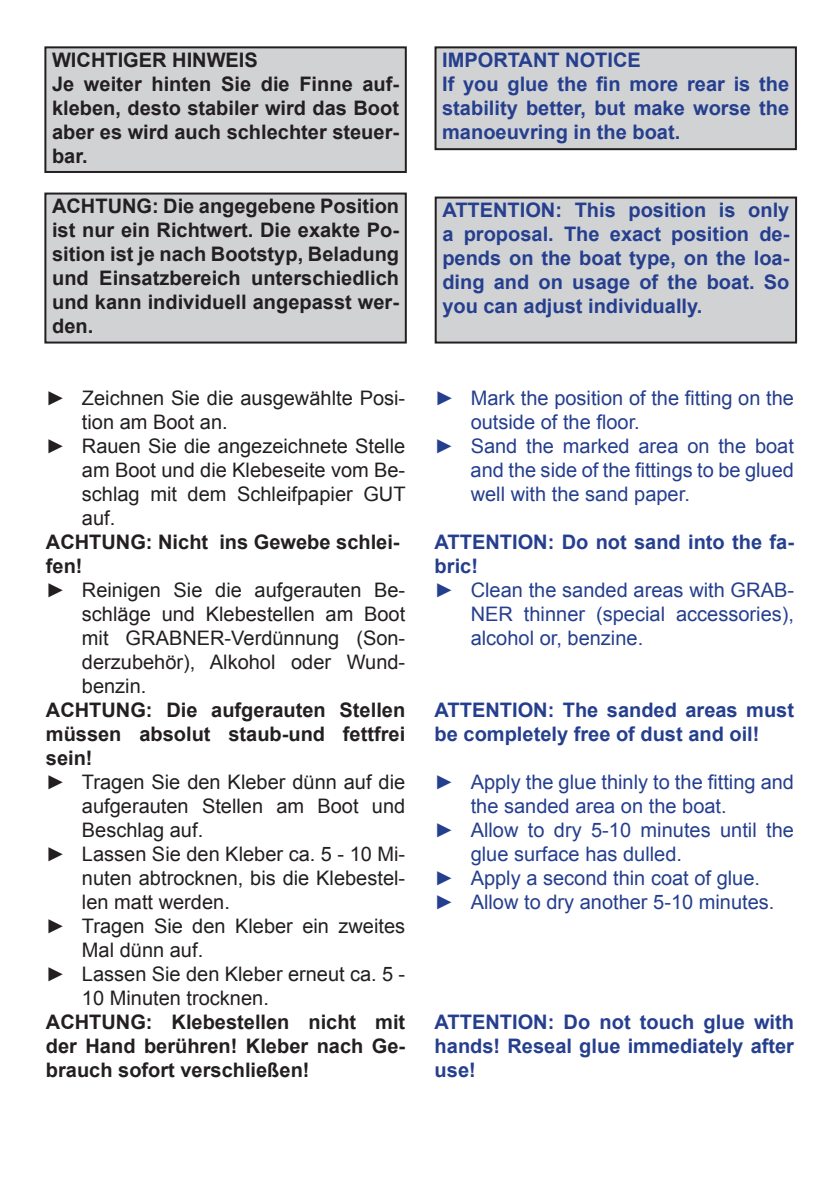
<style>
.page{position:relative;width:840px;height:1191px;background:#fff}
.page>*{position:absolute;margin:0;border:0;box-sizing:border-box;transform-origin:0 0}
.t1{font:20px "Arial";color:#231f20}
.t2{font:700 20px/24px "Arial";color:#231f20;text-align:justify}
.t3{font:700 20px/24px "Arial";color:#253f8e}
.t4{font:20px "Arial";color:#253f8e}
.s1{font-family:"Times New Roman"}
</style>
<div class="page">
<div style="left:45px;top:193px;width:360px;height:149px;background:#d1d2d4"></div>
<div style="left:44px;top:192px;width:362px;height:151px;border:2px solid #231f20"></div>
<div style="left:45px;top:47px;width:360px;height:125px;background:#d1d2d4"></div>
<div style="left:44px;top:46px;width:362px;height:127px;border:2px solid #231f20"></div>
<div style="left:435px;top:197px;width:360px;height:145px;background:#d1d2d4"></div>
<div style="left:434px;top:196px;width:362px;height:147px;border:2px solid #231f20"></div>
<div style="left:435px;top:47px;width:360px;height:102px;background:#d1d2d4"></div>
<div style="left:434px;top:46px;width:362px;height:104px;border:2px solid #231f20"></div>
<p class="t2" style="left:52px;top:49px;width:32px">WICHTIGER</p>
<p class="t2" style="left:52px;top:49px;width:348px;text-align:left;text-indent:120px">HINWEIS<br>Je weiter hinten Sie die Finne auf&shy;kleben, desto stabiler wird das Boot aber es wird auch schlechter steuer&shy;bar.</p>
<p class="t2" style="left:52px;top:195px;width:16px">ACHTUNG</p>
<p class="t2" style="left:52px;top:195px;width:348px;text-indent:100px">: Die angegebene Position ist nur ein Richtwert. Die exakte Po&shy;sition ist je nach Bootstyp, Beladung und Einsatzbereich unterschiedlich und kann individuell angepasst wer&shy;den.</p>
<p class="t1" style="left:46px;top:384px;width:360px"><span class="s1">►</span> Zeichnen Sie die ausgewählte Posi-</p>
<p class="t1" style="left:82px;top:408px;width:147px">tion am Boot an.</p>
<p class="t1" style="left:46px;top:432px;width:360px"><span class="s1">►</span> Rauen Sie die angezeichnete Stelle</p>
<p class="t1" style="left:82px;top:456px;width:324px">am Boot und die Klebeseite vom Be-</p>
<p class="t1" style="left:82px;top:480px;width:325px">schlag mit dem Schleifpapier GUT</p>
<p class="t1" style="left:82px;top:504px;width:35px">auf.</p>
<p class="t2" style="left:46px;top:530px;width:16px">ACHTUNG</p>
<p class="t2" style="left:146px;top:530px;width:255px">: Nicht ins Gewebe schlei-</p>
<p class="t2" style="left:46px;top:554px;width:38px">fen!</p>
<p class="t1" style="left:46px;top:576px;width:361px"><span class="s1">►</span> Reinigen Sie die aufgerauten Be-</p>
<p class="t1" style="left:82px;top:600px;width:325px">schläge und Klebestellen am Boot</p>
<p class="t1" style="left:82px;top:624px;width:324px">mit GRABNER-Verdünnung (Son-</p>
<p class="t1" style="left:82px;top:648px;width:324px">derzubehör), Alkohol oder Wund-</p>
<p class="t1" style="left:82px;top:672px;width:66px">benzin.</p>
<p class="t2" style="left:46px;top:698px;width:16px">ACHTUNG</p>
<p class="t2" style="left:146px;top:698px;width:261px">: Die aufgerauten Stellen</p>
<p class="t2" style="left:46px;top:722px;width:360px">müssen absolut staub-und fettfrei</p>
<p class="t2" style="left:46px;top:746px;width:48px">sein!</p>
<p class="t1" style="left:46px;top:768px;width:360px"><span class="s1">►</span> Tragen Sie den Kleber dünn auf die</p>
<p class="t1" style="left:82px;top:792px;width:324px">aufgerauten Stellen am Boot und</p>
<p class="t1" style="left:82px;top:816px;width:123px">Beschlag auf.</p>
<p class="t1" style="left:46px;top:840px;width:361px"><span class="s1">►</span> Lassen Sie den Kleber ca. 5 - 10 Mi-</p>
<p class="t1" style="left:82px;top:864px;width:324px">nuten abtrocknen, bis die Klebestel-</p>
<p class="t1" style="left:82px;top:888px;width:149px">len matt werden.</p>
<p class="t1" style="left:46px;top:912px;width:360px"><span class="s1">►</span> Tragen Sie den Kleber ein zweites</p>
<p class="t1" style="left:82px;top:936px;width:123px">Mal dünn auf.</p>
<p class="t1" style="left:46px;top:960px;width:361px"><span class="s1">►</span> Lassen Sie den Kleber erneut ca. 5 -</p>
<p class="t1" style="left:82px;top:984px;width:188px">10 Minuten trocknen.</p>
<p class="t2" style="left:46px;top:1010px;width:16px">ACHTUNG</p>
<p class="t2" style="left:46px;top:1010px;width:361px;text-indent:100px">: Klebestellen nicht mit der Hand berühren! Kleber nach Ge&shy;brauch sofort verschließen!</p>
<p class="t3" style="left:442px;top:49px;width:348px;text-indent:123px">NOTICE<br>If you glue the fin more rear is the stability better, but make worse the manoeuvring in the boat.</p>
<p class="t3" style="left:442px;top:49px;width:37px">IMPORTANT</p>
<p class="t3" style="left:442px;top:199px;width:14px">ATTENTION</p>
<p class="t3" style="left:442px;top:199px;width:348px;text-align:justify;text-indent:113px">: This position is only a proposal. The exact position de&shy;pends on the boat type, on the loa&shy;ding and on usage of the boat. So you can adjust individually.</p>
<p class="t4" style="left:434px;top:384px;width:360px"><span class="s1">►</span> Mark the position of the fitting on the</p>
<p class="t4" style="left:470px;top:408px;width:170px">outside of the floor.</p>
<p class="t4" style="left:434px;top:432px;width:360px"><span class="s1">►</span> Sand the marked area on the boat</p>
<p class="t4" style="left:470px;top:456px;width:325px">and the side of the fittings to be glued</p>
<p class="t4" style="left:470px;top:480px;width:221px">well with the sand paper.</p>
<p class="t3" style="left:434px;top:530px;width:14px">ATTENTION</p>
<p class="t3" style="left:547px;top:530px;width:247px">: Do not sand into the fa-</p>
<p class="t3" style="left:434px;top:554px;width:45px">bric!</p>
<p class="t4" style="left:434px;top:576px;width:360px"><span class="s1">►</span> Clean the sanded areas with GRAB-</p>
<p class="t4" style="left:470px;top:600px;width:325px">NER thinner (special accessories),</p>
<p class="t4" style="left:470px;top:624px;width:174px">alcohol or, benzine.</p>
<p class="t3" style="left:434px;top:698px;width:14px">ATTENTION</p>
<p class="t3" style="left:434px;top:698px;width:360px;text-indent:113px">: The sanded areas must be completely free of dust and oil!</p>
<p class="t4" style="left:434px;top:768px;width:360px"><span class="s1">►</span> Apply the glue thinly to the fitting and</p>
<p class="t4" style="left:470px;top:792px;width:257px">the sanded area on the boat.</p>
<p class="t4" style="left:434px;top:816px;width:360px"><span class="s1">►</span> Allow to dry 5-10 minutes until the</p>
<p class="t4" style="left:470px;top:840px;width:213px">glue surface has dulled.</p>
<p class="t4" style="left:434px;top:864px;width:327px"><span class="s1">►</span> Apply a second thin coat of glue.</p>
<p class="t4" style="left:434px;top:888px;width:341px"><span class="s1">►</span> Allow to dry another 5-10 minutes.</p>
<p class="t3" style="left:434px;top:1010px;width:14px">ATTENTION</p>
<p class="t3" style="left:434px;top:1010px;width:361px;text-align:justify;text-indent:113px">: Do not touch glue with hands! Reseal glue immediately after use!</p>
</div>
